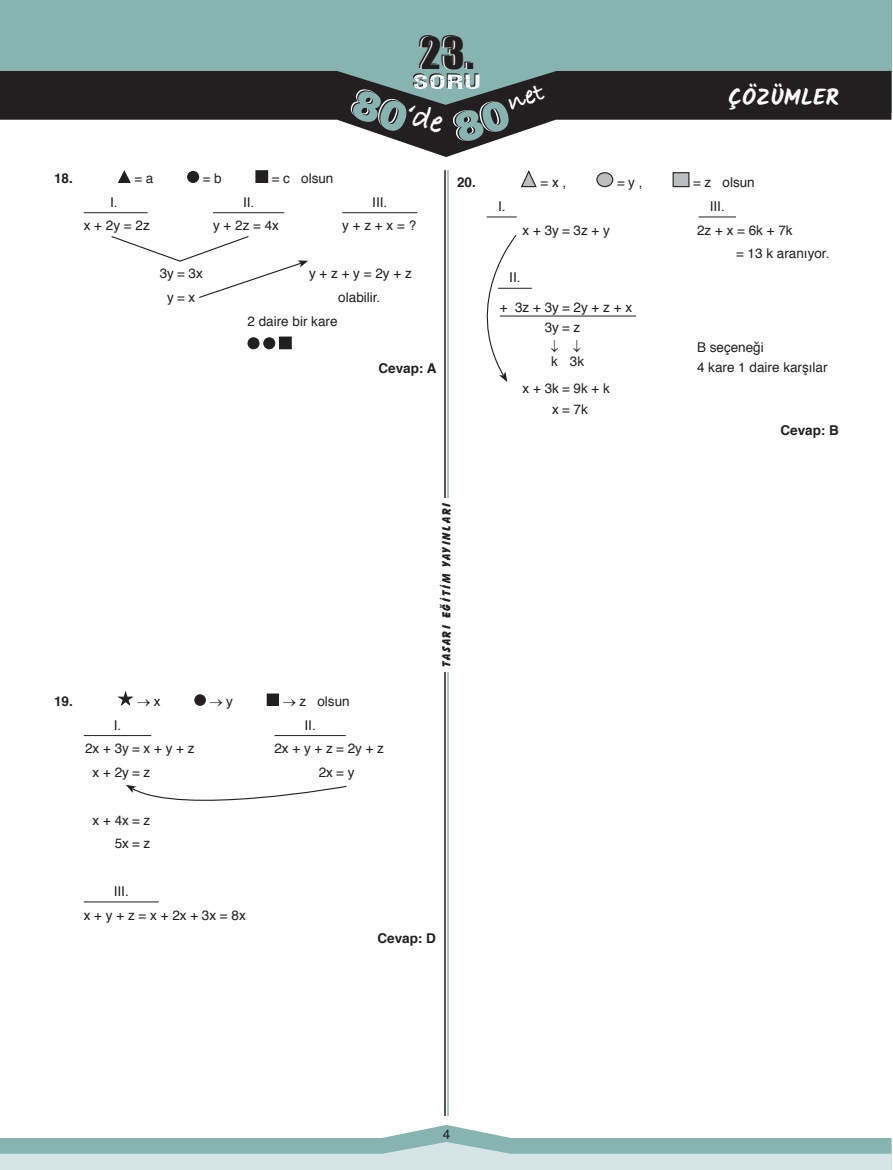
<style>
.page{position:relative;width:893px;height:1170px;background:#fff}
.page>*{position:absolute;margin:0;border:0;box-sizing:border-box;transform-origin:0 0}
.t1{font:40.5px "Impact";color:#231f20}
.t2{font:700 27px "Bradley Hand ITCTT";color:#fff}
.t3{font:700 22.5px "Kalam";color:#fff}
.paragraf_regular{font:13.5px "Helvetica";color:#231f20}
.üçlü{font:13.5px "Helvetica";color:#231f20}
.ceva{font:700 13.5px "Helvetica";color:#231f20}
.t4{font:800 12px "Balloon BT";letter-spacing:.135em;color:#231f20}
.s1{font-family:"Helvetica";font-weight:900;font-size:41.4px;color:#87b4b1}
</style>
<div class="page">
<div style="left:0;top:0;width:891px;height:113px;background:#87b4b1"></div>
<svg style="left:0;top:71px;width:891px;height:86px;fill:#231f20"></svg>
<div style="left:0;top:1140px;width:891px;height:29px;background:#d5e5e5"></div>
<svg style="left:0;top:1125px;width:891px;height:28px"></svg>
<hr style="left:444px;top:170px;width:2px;height:945px;background:#231f20">
<hr style="left:447px;top:170px;width:2px;height:945px;background:#87b4b1">
<div style="left:441px;top:498px;width:10px;height:174px;background:#fff"></div>
<hr style="left:84px;top:212px;width:64px;height:1px;background:#231f20">
<hr style="left:213px;top:212px;width:71px;height:1px;background:#231f20">
<hr style="left:342px;top:212px;width:75px;height:1px;background:#231f20">
<hr style="left:84px;top:735px;width:67px;height:1px;background:#231f20">
<hr style="left:274px;top:735px;width:72px;height:1px;background:#231f20">
<hr style="left:84px;top:901px;width:75px;height:1px;background:#231f20">
<svg style="left:118px;top:170px;width:13px;height:13px"></svg>
<div style="left:188px;top:171px;width:11px;height:11px;background:#231f20;border-radius:50%"></div>
<div style="left:187px;top:171px;width:12px;height:12px;border:1px solid #231f20;border-radius:50%"></div>
<div style="left:256px;top:171px;width:12px;height:11px;background:#231f20"></div>
<div style="left:255px;top:170px;width:13px;height:13px;border:1px solid #231f20"></div>
<svg style="left:111px;top:236px;width:197px;height:62px"></svg>
<div style="left:248px;top:338px;width:11px;height:11px;background:#231f20;border-radius:50%"></div>
<div style="left:248px;top:337px;width:12px;height:12px;border:1px solid #231f20;border-radius:50%"></div>
<div style="left:264px;top:338px;width:11px;height:11px;background:#231f20;border-radius:50%"></div>
<div style="left:263px;top:337px;width:12px;height:12px;border:1px solid #231f20;border-radius:50%"></div>
<div style="left:280px;top:337px;width:11px;height:12px;background:#231f20"></div>
<div style="left:279px;top:336px;width:13px;height:13px;border:1px solid #231f20"></div>
<svg style="left:117px;top:691px;width:17px;height:15px"></svg>
<div style="left:195px;top:694px;width:10px;height:11px;background:#231f20;border-radius:50%"></div>
<div style="left:194px;top:694px;width:12px;height:11px;border:1px solid #231f20;border-radius:50%"></div>
<div style="left:267px;top:694px;width:11px;height:11px;background:#231f20"></div>
<div style="left:267px;top:693px;width:12px;height:12px;border:1px solid #231f20"></div>
<svg style="left:126px;top:784px;width:221px;height:17px"></svg>
<hr style="left:487px;top:217px;width:30px;height:1px;background:#231f20">
<hr style="left:698px;top:217px;width:38px;height:1px;background:#231f20">
<hr style="left:498px;top:288px;width:34px;height:1px;background:#231f20">
<hr style="left:500px;top:316px;width:136px;height:1px;background:#231f20">
<svg style="left:521px;top:170px;width:16px;height:18px"></svg>
<div style="left:597px;top:173px;width:16px;height:14px;background:#bcbdc0;border-radius:50%"></div>
<div style="left:596px;top:172px;width:17px;height:15px;border:1px solid #231f20;border-radius:50%"></div>
<div style="left:673px;top:173px;width:16px;height:14px;background:#bcbdc0"></div>
<div style="left:673px;top:172px;width:16px;height:15px;border:1px solid #231f20"></div>
<svg style="left:486px;top:234px;width:31px;height:148px"></svg>
<svg style="left:351px;top:73px;width:128px;height:61px"></svg>
<h1 class="t1" style="left:418px;top:27px;width:55px">23.</h1>
<p class="ceva" style="left:54px;top:169px;width:20px">18.</p>
<p class="paragraf_regular" style="left:135px;top:169px;width:20px">=a</p>
<p class="paragraf_regular" style="left:203px;top:169px;width:20px">=b</p>
<p class="paragraf_regular" style="left:272px;top:169px;width:63px">= c olsun</p>
<p class="paragraf_regular" style="left:110px;top:193px;width:9px">I.</p>
<p class="paragraf_regular" style="left:243px;top:193px;width:13px">II.</p>
<p class="paragraf_regular" style="left:372px;top:193px;width:17px">III.</p>
<p class="üçlü" style="left:84px;top:217px;width:68px">x + 2y = 2z</p>
<p class="üçlü" style="left:213px;top:217px;width:68px">y + 2z = 4x</p>
<p class="üçlü" style="left:342px;top:217px;width:75px">y + z + x = ?</p>
<p class="üçlü" style="left:160px;top:264px;width:45px">3y = 3x</p>
<p class="üçlü" style="left:309px;top:264px;width:104px">y + z + y = 2y + z</p>
<p class="üçlü" style="left:167px;top:288px;width:30px">y= x</p>
<p class="üçlü" style="left:338px;top:288px;width:44px">olabilir.</p>
<p class="üçlü" style="left:248px;top:312px;width:92px">2 daire bir kare</p>
<p class="ceva" style="left:378px;top:359px;width:60px">Cevap: A</p>
<h2 class="t2" style="left:447px;top:102px;width:96px;rotate:-19deg"><span class="s1">80</span>net</h2>
<h3 class="t3" style="left:728px;top:84px;width:112px">ÇÖZÜMLER</h3>
<p class="ceva" style="left:457px;top:173px;width:20px">20.</p>
<p class="paragraf_regular" style="left:540px;top:173px;width:27px">= x ,</p>
<p class="paragraf_regular" style="left:617px;top:173px;width:27px">=y ,</p>
<p class="paragraf_regular" style="left:693px;top:173px;width:63px">= z olsun</p>
<p class="paragraf_regular" style="left:498px;top:197px;width:9px">I.</p>
<p class="paragraf_regular" style="left:710px;top:197px;width:17px">III.</p>
<p class="paragraf_regular" style="left:523px;top:221px;width:89px">x + 3y = 3z + y</p>
<p class="paragraf_regular" style="left:697px;top:221px;width:97px">2z + x = 6k + 7k</p>
<p class="paragraf_regular" style="left:736px;top:245px;width:95px">= 13 k aranıyor.</p>
<p class="paragraf_regular" style="left:509px;top:268px;width:13px">II.</p>
<p class="paragraf_regular" style="left:500px;top:298px;width:134px">+ 3z + 3y = 2y + z + x</p>
<p class="paragraf_regular" style="left:545px;top:318px;width:37px">3y = z</p>
<p class="paragraf_regular" style="left:697px;top:338px;width:68px">B seçeneği</p>
<p class="paragraf_regular" style="left:551px;top:352px;width:35px">k 3k</p>
<p class="paragraf_regular" style="left:697px;top:358px;width:132px">4 kare 1 daire karşılar</p>
<p class="paragraf_regular" style="left:523px;top:379px;width:89px">x + 3k = 9k + k</p>
<p class="paragraf_regular" style="left:552px;top:400px;width:37px">x = 7k</p>
<p class="ceva" style="left:780px;top:420px;width:60px">Cevap: B</p>
<p class="t4" style="left:439px;top:667px;width:165px;rotate:-90deg">TASARI EĞİTİM YAYINLARI</p>
<p class="ceva" style="left:54px;top:691px;width:20px">19.</p>
<p class="paragraf_regular" style="left:137px;top:692px;width:25px">→x</p>
<p class="paragraf_regular" style="left:210px;top:692px;width:25px">→y</p>
<p class="paragraf_regular" style="left:283px;top:692px;width:68px">→ z olsun</p>
<p class="paragraf_regular" style="left:114px;top:715px;width:9px">I.</p>
<p class="paragraf_regular" style="left:305px;top:715px;width:13px">II.</p>
<p class="üçlü" style="left:85px;top:739px;width:111px">2x + 3y = x + y + z</p>
<p class="üçlü" style="left:274px;top:739px;width:111px">2x + y + z = 2y + z</p>
<p class="üçlü" style="left:93px;top:763px;width:59px">x + 2y = z</p>
<p class="üçlü" style="left:319px;top:763px;width:37px">2x = y</p>
<p class="üçlü" style="left:93px;top:810px;width:59px">x + 4x = z</p>
<p class="üçlü" style="left:115px;top:834px;width:37px">5x = z</p>
<p class="paragraf_regular" style="left:114px;top:882px;width:17px">III.</p>
<p class="üçlü" style="left:84px;top:905px;width:164px">x + y + z = x + 2x + 3x = 8x</p>
<p class="ceva" style="left:377px;top:929px;width:60px">Cevap: D</p>
<p class="paragraf_regular" style="left:443px;top:1125px;width:9px">4</p>
</div>
